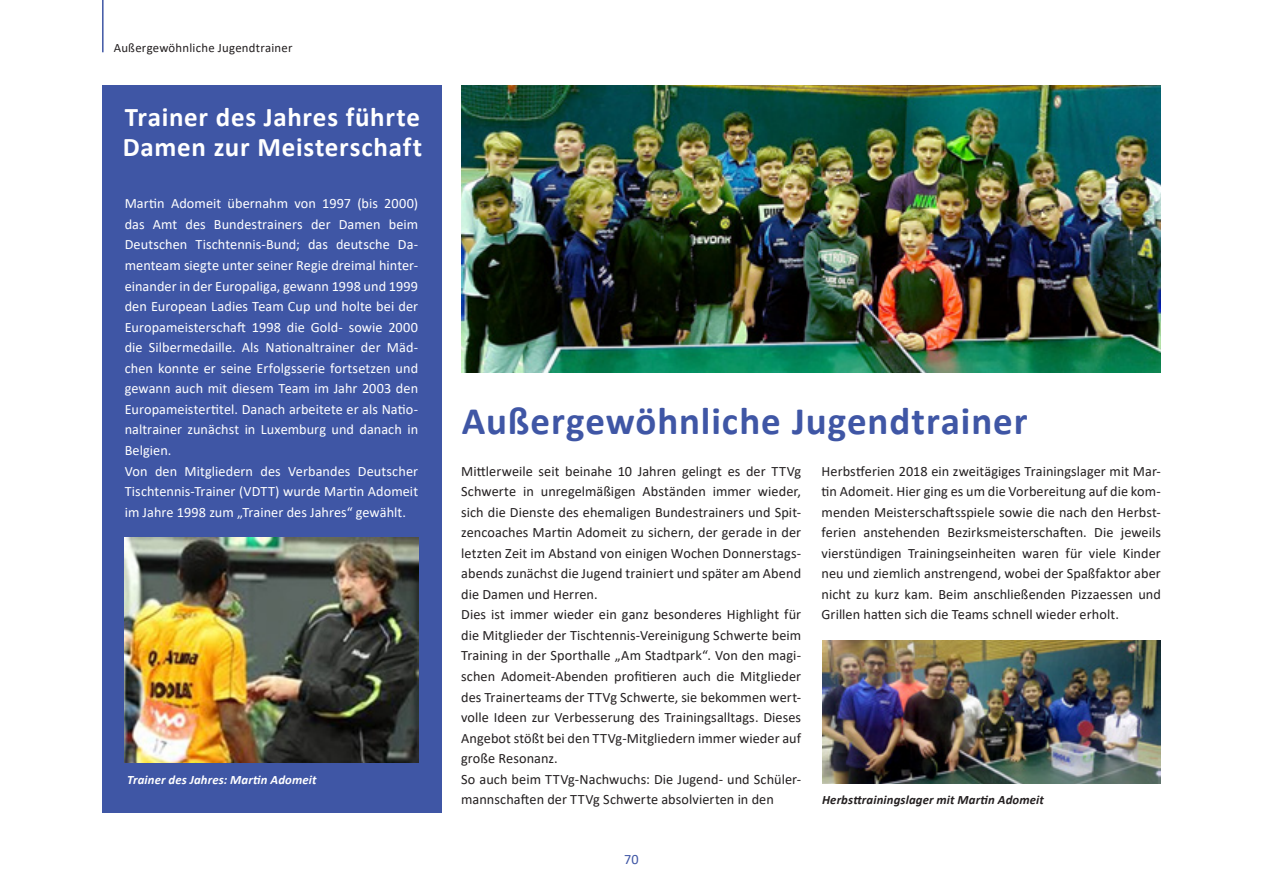
<style>
.page{position:relative;width:1263px;height:893px;background:#fff}
.page>*{position:absolute;margin:0;border:0;box-sizing:border-box;transform-origin:0 0}
.t1{font:700 39px "Calibri";letter-spacing:.025em;color:#3f56a5}
.t2{font:700 27px/30px "Calibri";letter-spacing:.025em;color:#fff}
.t3{font:14.25px/20.5px "Calibri";letter-spacing:.005em;color:#231f20}
.t4{font:14.25px/20.5px "Calibri";letter-spacing:.005em;color:#fff}
.t5{font:14.25px "Calibri";color:#3f56a5}
.t6{font:italic 700 12.75px "Calibri";letter-spacing:.01em;color:#231f20}
.t7{font:italic 700 12.75px "Calibri";letter-spacing:.01em;color:#fff}
.t8{font:12.75px "Calibri";letter-spacing:.02em;color:#231f20}
</style>
<div class="page">
<hr style="left:102px;top:0;width:2px;height:52px;background:#3f56a5">
<div style="left:102px;top:85px;width:339px;height:727px;background:#3f56a5"></div>
<img style="left:462px;top:85px;width:699px;height:288px">
<img style="left:125px;top:537px;width:293px;height:226px">
<img style="left:822px;top:641px;width:338px;height:143px">
<p class="t8" style="left:114px;top:39px;width:180px">Außergewöhnliche Jugendtrainer</p>
<h2 class="t2" style="left:123px;top:102px;width:301px">Trainer des Jahres führte<br>Damen zur Meisterschaft</h2>
<p class="t4" style="left:125px;top:193px;width:295px">Martin Adomeit übernahm von 1997 (bis 2000) das Amt des Bundestrainers der Damen beim Deutschen Tischtennis-Bund; das deutsche Da&shy;menteam siegte unter seiner Regie dreimal hinter&shy;einander in der Europaliga, gewann 1998 und 1999 den European Ladies Team Cup und holte bei der Europameisterschaft 1998 die Gold- sowie 2000 die Silbermedaille. Als Nationaltrainer der Mäd&shy;chen konnte er seine Erfolgsserie fortsetzen und gewann auch mit diesem Team im Jahr 2003 den Europameistertitel. Danach arbeitete er als Natio&shy;naltrainer zunächst in Luxemburg und danach in Belgien.<br>Von den Mitgliedern des Verbandes Deutscher Tischtennis-Trainer (VDTT) wurde Martin Adomeit im Jahre 1998 zum „Trainer des Jahres“ gewählt.</p>
<p class="t7" style="left:127px;top:770px;width:191px">Trainer des Jahres: Martin Adomeit</p>
<h1 class="t1" style="left:462px;top:394px;width:567px">Außergewöhnliche Jugendtrainer</h1>
<p class="t3" style="left:461px;top:460px;width:341px">Mittlerweile seit beinahe 10 Jahren gelingt es der TTVg Schwerte in unregelmäßigen Abständen immer wieder, sich die Dienste des ehemaligen Bundestrainers und Spit&shy;zencoaches Martin Adomeit zu sichern, der gerade in der letzten Zeit im Abstand von einigen Wochen Donnerstags&shy;abends zunächst die Jugend trainiert und später am Abend die Damen und Herren.<br>Dies ist immer wieder ein ganz besonderes Highlight für die Mitglieder der Tischtennis-Vereinigung Schwerte beim Training in der Sporthalle „Am Stadtpark“. Von den magi&shy;schen Adomeit-Abenden profitieren auch die Mitglieder des Trainerteams der TTVg Schwerte, sie bekommen wert&shy;volle Ideen zur Verbesserung des Trainingsalltags. Dieses Angebot stößt bei den TTVg-Mitgliedern immer wieder auf große Resonanz.<br>So auch beim TTVg-Nachwuchs: Die Jugend- und Schüler&shy;mannschaften der TTVg Schwerte absolvierten in den</p>
<p class="t3" style="left:821px;top:460px;width:341px;text-align:justify">Herbstferien 2018 ein zweitägiges Trainingslager mit Mar&shy;tin Adomeit. Hier ging es um die Vorbereitung auf die kom&shy;menden Meisterschaftsspiele sowie die nach den Herbst&shy;ferien anstehenden Bezirksmeisterschaften. Die jeweils vierstündigen Trainingseinheiten waren für viele Kinder neu und ziemlich anstrengend, wobei der Spaßfaktor aber nicht zu kurz kam. Beim anschließenden Pizzaessen und Grillen hatten sich die Teams schnell wieder erholt.</p>
<p class="t6" style="left:822px;top:791px;width:223px">Herbsttrainingslager mit Martin Adomeit</p>
<p class="t5" style="left:624px;top:850px;width:16px">70</p>
</div>
